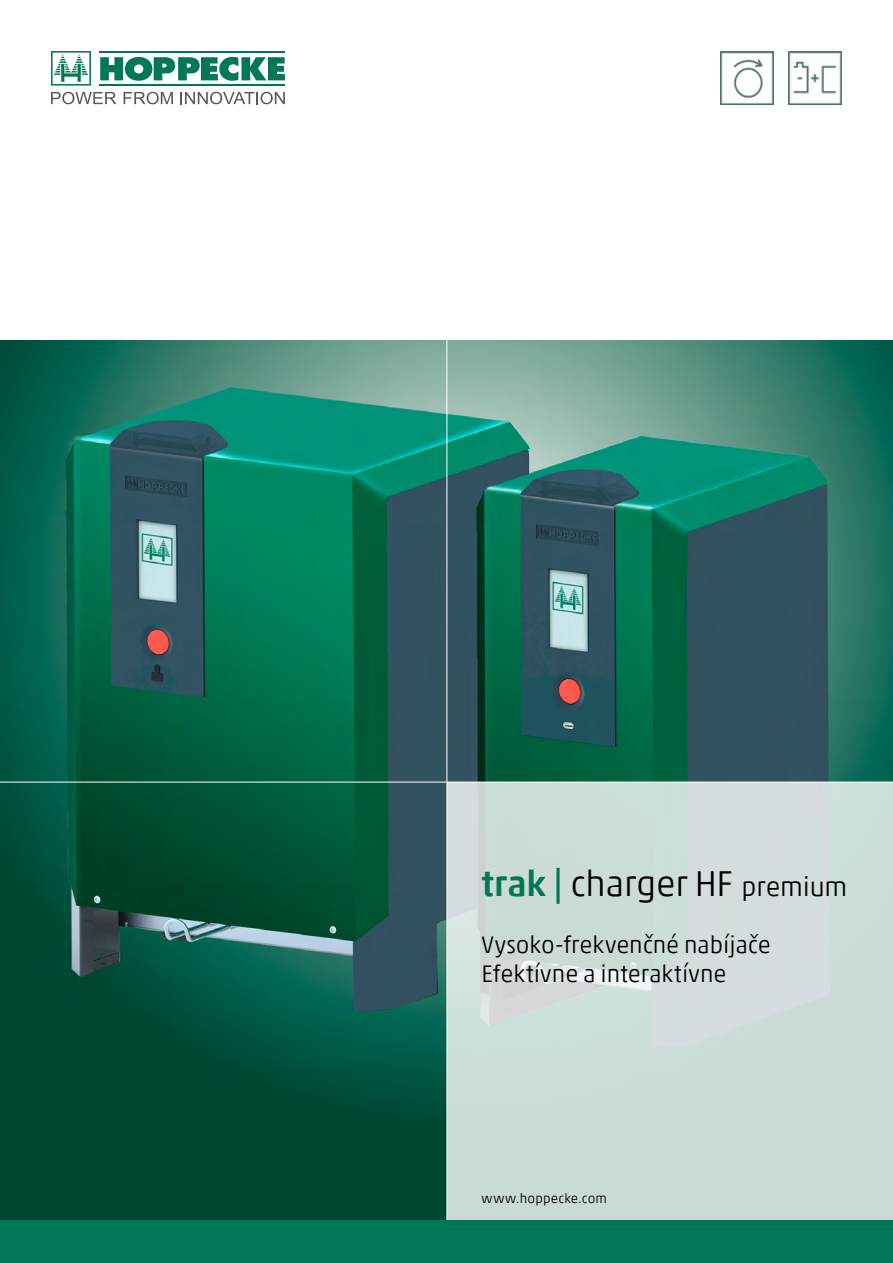
<style>
.page{position:relative;width:893px;height:1263px;background:#fff}
.page>*{position:absolute;margin:0;border:0;box-sizing:border-box;transform-origin:0 0}
.t1{font:300 36px "Akko Pro";letter-spacing:-.005em;color:#000}
.t2{font:300 24px "Akko Pro";color:#000}
.t3{font:300 13.5px "Akko Pro";letter-spacing:.015em;color:#000}
.s1{font-weight:500;color:#007858}
.s2{font-size:27px}
</style>
<div class="page">
<img style="left:0;top:341px;width:893px;height:879px">
<hr style="left:0;top:782px;width:893px;height:1px;background:#fff">
<hr style="left:447px;top:340px;width:1px;height:885px;background:#fff">
<div style="left:447px;top:782px;width:446px;height:439px;background:#ccdbd6"></div>
<svg style="left:100px;top:57px;width:185px;height:24px"></svg>
<hr style="left:100px;top:51px;width:185px;height:1px;background:#007858">
<hr style="left:100px;top:84px;width:185px;height:2px;background:#007858">
<svg style="left:51px;top:92px;width:65px;height:12px"></svg>
<svg style="left:124px;top:92px;width:49px;height:12px"></svg>
<svg style="left:180px;top:92px;width:105px;height:12px"></svg>
<svg style="left:51px;top:51px;width:40px;height:35px"></svg>
<div style="left:0;top:1220px;width:893px;height:43px;background:#007858"></div>
<img style="left:720px;top:51px;width:54px;height:53px">
<img style="left:789px;top:51px;width:53px;height:53px">
<p class="t1" style="left:482px;top:861px;width:367px"><span class="s1">trak |</span> charger HF <span class="s2">premium</span></p>
<p class="t2" style="left:482px;top:930px;width:291px">Vysoko-frekvenčné nabíjače</p>
<p class="t2" style="left:482px;top:959px;width:246px">Efektívne a interaktívne</p>
<p class="t3" style="left:482px;top:1190px;width:127px">www.hoppecke.com</p>
</div>
